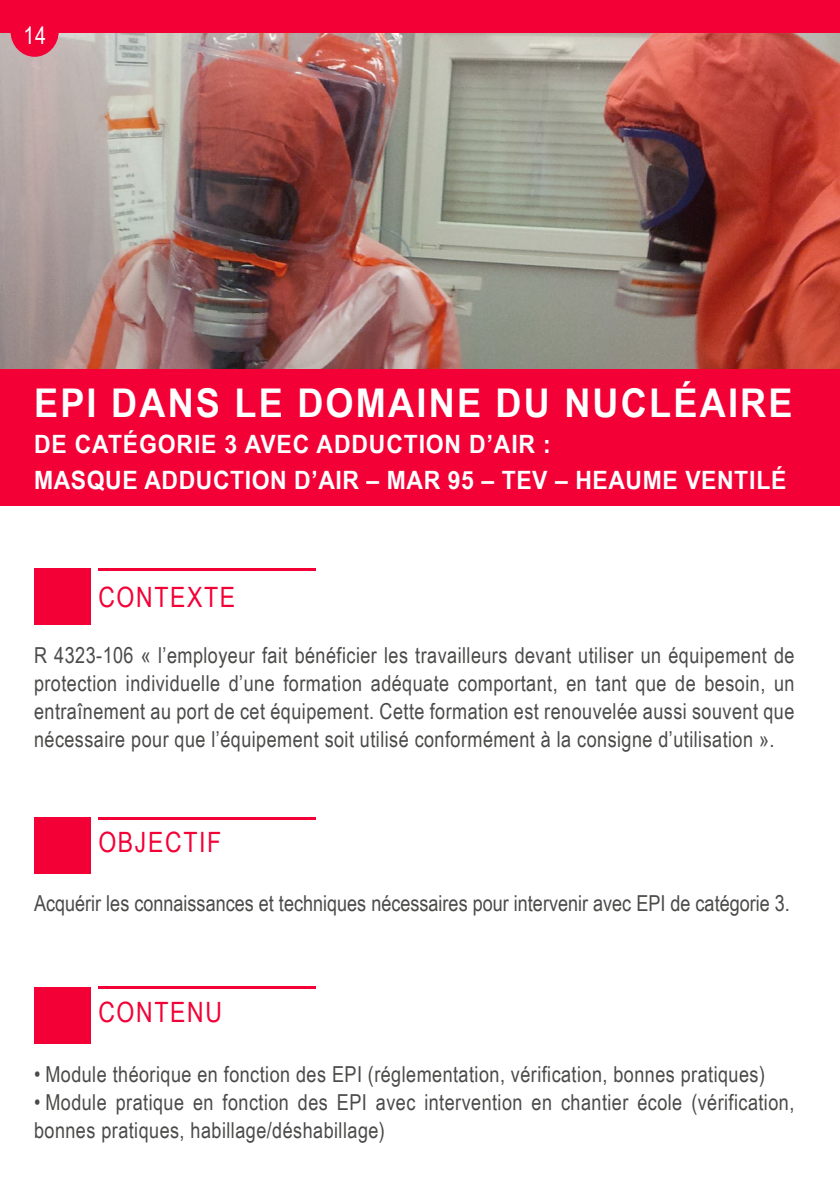
<style>
.page{position:relative;width:840px;height:1191px;background:#fff}
.page>*{position:absolute;margin:0;border:0;box-sizing:border-box;transform-origin:0 0}
.t1{font:700 39.6px "Arial Narrow";letter-spacing:.05em;color:#fff;scale:1.11 1}
.t2{font:28px "Arial Narrow";letter-spacing:.06em;color:#f20036}
.t3{font:700 25.2px/36px "Arial Narrow";letter-spacing:.02em;color:#fff;scale:1.11 1}
.t4{font:24px "Arial Narrow";color:#fff}
.t5{font:22px/28px "Arial Narrow";letter-spacing:.02em;color:#4a4a49}
.t6{font:22px "Arial Narrow";color:#4a4a49}
</style>
<div class="page">
<img style="left:0;top:33px;width:839px;height:337px">
<div style="left:0;top:370px;width:839px;height:136px;background:#f20036"></div>
<div style="left:0;top:0;width:839px;height:33px;background:#f20036"></div>
<div style="left:10px;top:6px;width:49px;height:51px;background:#f20036;border-radius:50%"></div>
<div style="left:34px;top:568px;width:57px;height:57px;background:#f20036"></div>
<hr style="left:98px;top:568px;width:218px;height:2px;background:#f20036">
<div style="left:34px;top:817px;width:57px;height:57px;background:#f20036"></div>
<hr style="left:98px;top:817px;width:218px;height:2px;background:#f20036">
<div style="left:34px;top:986px;width:57px;height:57px;background:#f20036"></div>
<hr style="left:98px;top:986px;width:218px;height:2px;background:#f20036">
<p class="t4" style="left:24px;top:17px;width:24px">14</p>
<h1 class="t1" style="left:34px;top:373px;width:684px">EPI DANS LE DOMAINE DU NUCLÉAIRE</h1>
<p class="t3" style="left:34px;top:425px;width:679px">DE CATÉGORIE 3 AVEC ADDUCTION D’AIR :<br>MASQUE ADDUCTION D’AIR – MAR 95 – TEV – HEAUME VENTILÉ</p>
<p class="t2" style="left:98px;top:576px;width:138px">CONTEXTE</p>
<p class="t5" style="left:34px;top:641px;width:761px;text-align:justify">R 4323-106 « l’employeur fait bénéficier les travailleurs devant utiliser un équipement de protection individuelle d’une formation adéquate comportant, en tant que de besoin, un entraînement au port de cet équipement. Cette formation est renouvelée aussi souvent que nécessaire pour que l’équipement soit utilisé conformément à la consigne d’utilisation ».</p>
<p class="t2" style="left:98px;top:822px;width:124px">OBJECTIF</p>
<p class="t6" style="left:34px;top:887px;width:757px">Acquérir les connaissances et techniques nécessaires pour intervenir avec EPI de catégorie 3.</p>
<p class="t2" style="left:98px;top:991px;width:125px">CONTENU</p>
<p class="t5" style="left:34px;top:1059px;width:732px">• Module théorique en fonction des EPI (réglementation, vérification, bonnes pratiques)</p>
<p class="t5" style="left:34px;top:1087px;width:761px">• Module pratique en fonction des EPI avec intervention en chantier école (vérification, bonnes pratiques, habillage/déshabillage)</p>
</div>
